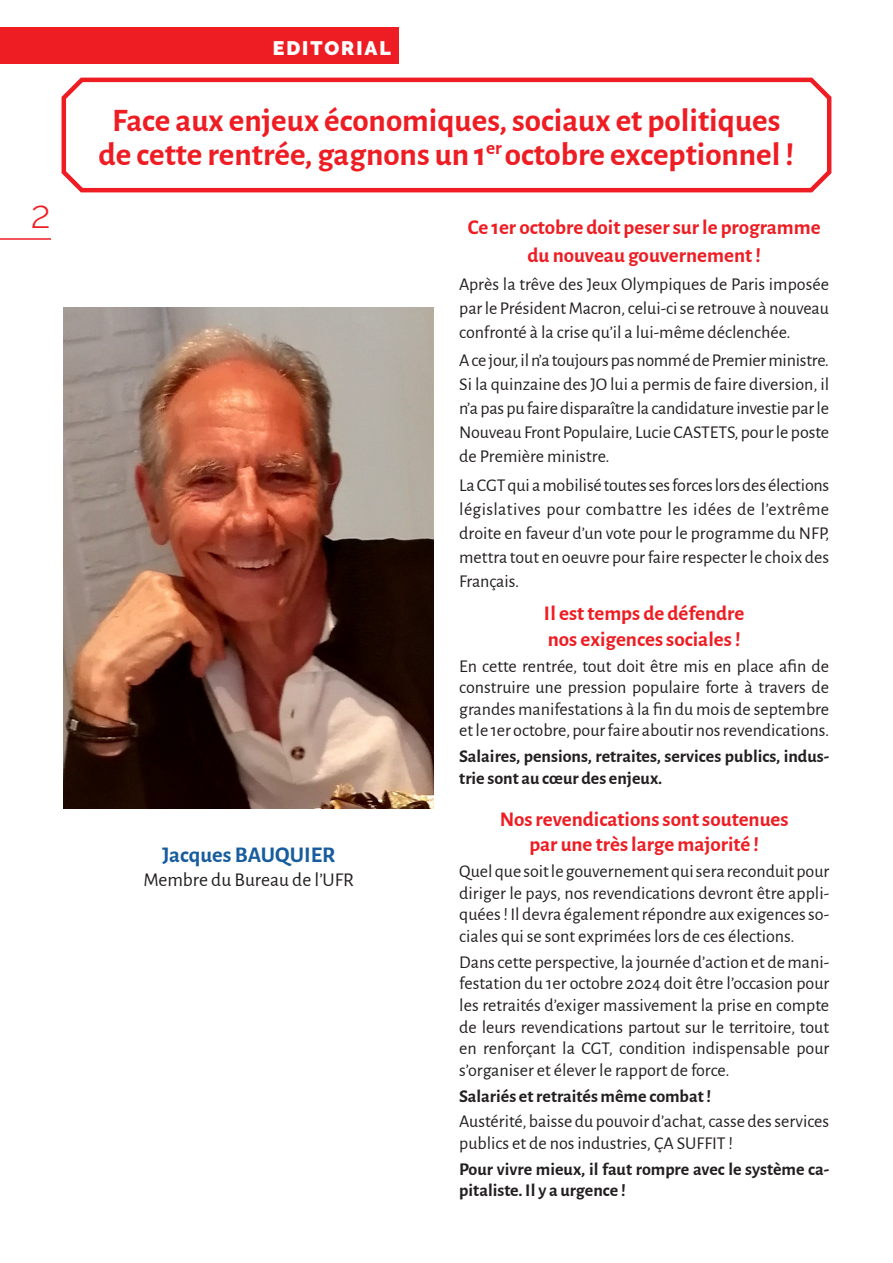
<style>
.page{position:relative;width:893px;height:1263px;background:#fff}
.page>*{position:absolute;margin:0;border:0;box-sizing:border-box;transform-origin:0 0}
.t1{font:300 39px "Raleway";color:#ee1d23}
.Breves_Citations{font:700 33px "Alegreya Sans";color:#ee1d23}
.Breves_Citations-2{font:700 22.5px "Alegreya Sans";color:#175d9e}
.Breves_Citations-3{font:700 21px "Alegreya Sans";color:#ee1d23}
.t2{font:19.5px "Alegreya Sans";color:#231f20}
.t3{font:900 19.5px "Raleway";letter-spacing:.1em;color:#fff}
.Breves_Citations-4{font:18px/21.6px "Alegreya Sans";color:#231f20;text-align:justify}
.t4{font:700 18px/21.6px "Alegreya Sans";color:#231f20}
</style>
<div class="page">
<hr style="left:0;top:238px;width:51px;height:2px;background:#ee1d23">
<div style="left:0;top:27px;width:399px;height:37px;background:#ee1d23"></div>
<svg style="left:61px;top:77px;width:771px;height:116px"></svg>
<img style="left:64px;top:307px;width:370px;height:501px">
<h1 class="t1" style="left:31px;top:191px;width:22px">2</h1>
<p class="t3" style="left:273px;top:36px;width:120px">EDITORIAL</p>
<p class="Breves_Citations" style="left:112px;top:96px;width:670px">Face aux enjeux économiques, sociaux et politiques</p>
<p class="Breves_Citations" style="left:99px;top:131px;width:697px">de cette rentrée, gagnons un 1<sup>er</sup> octobre exceptionnel !</p>
<p class="Breves_Citations-2" style="left:162px;top:838px;width:175px">Jacques BAUQUIER</p>
<p class="t2" style="left:143px;top:866px;width:212px">Membre du Bureau de l’UFR</p>
<p class="Breves_Citations-3" style="left:468px;top:211px;width:354px">Ce 1er octobre doit peser sur le programme</p>
<p class="Breves_Citations-3" style="left:527px;top:240px;width:235px">du nouveau gouvernement !</p>
<p class="Breves_Citations-4" style="left:459px;top:271px;width:371px;line-height:24px">Après la trêve des Jeux Olympiques de Paris imposée par le Président Macron, celui-ci se retrouve à nouveau confronté à la crise qu’il a lui-même déclenchée.</p>
<p class="Breves_Citations-4" style="left:459px;top:349px;width:371px">A ce jour, il n’a toujours pas nommé de Premier ministre.</p>
<p class="Breves_Citations-4" style="left:459px;top:372px;width:371px;line-height:24px">Si la quinzaine des JO lui a permis de faire diversion, il n’a pas pu faire disparaître la candidature investie par le Nouveau Front Populaire, Lucie CASTETS, pour le poste de Première ministre.</p>
<p class="Breves_Citations-4" style="left:459px;top:472px;width:372px;line-height:24px">La CGT qui a mobilisé toutes ses forces lors des élections législatives pour combattre les idées de l’extrême droite en faveur d’un vote pour le programme du NFP, mettra tout en oeuvre pour faire respecter le choix des Français.</p>
<p class="Breves_Citations-3" style="left:544px;top:598px;width:202px">Il est temps de défendre</p>
<p class="Breves_Citations-3" style="left:548px;top:623px;width:194px">nos exigences sociales !</p>
<p class="Breves_Citations-4" style="left:459px;top:654px;width:371px">En cette rentrée, tout doit être mis en place afin de construire une pression populaire forte à travers de grandes manifestations à la fin du mois de septembre et le 1er octobre, pour faire aboutir nos revendications.</p>
<p class="t4" style="left:459px;top:744px;width:371px">Salaires, pensions, retraites, services publics, indus&shy;trie sont au cœur des enjeux.</p>
<p class="Breves_Citations-3" style="left:500px;top:804px;width:290px">Nos revendications sont soutenues</p>
<p class="Breves_Citations-3" style="left:529px;top:829px;width:231px">par une très large majorité !</p>
<p class="Breves_Citations-4" style="left:459px;top:859px;width:371px">Quel que soit le gouvernement qui sera reconduit pour diriger le pays, nos revendications devront être appli&shy;quées ! Il devra également répondre aux exigences so&shy;ciales qui se sont exprimées lors de ces élections.</p>
<p class="Breves_Citations-4" style="left:459px;top:950px;width:371px">Dans cette perspective, la journée d’action et de mani&shy;festation du 1er octobre 2024 doit être l’occasion pour les retraités d’exiger massivement la prise en compte de leurs revendications partout sur le territoire, tout en renforçant la CGT, condition indispensable pour s’organiser et élever le rapport de force.</p>
<p class="t4" style="left:459px;top:1084px;width:253px">Salariés et retraités même combat !</p>
<p class="Breves_Citations-4" style="left:459px;top:1110px;width:371px">Austérité, baisse du pouvoir d’achat, casse des services publics et de nos industries, ÇA SUFFIT !</p>
<p class="t4" style="left:459px;top:1157px;width:371px">Pour vivre mieux, il faut rompre avec le système ca&shy;pitaliste. Il y a urgence !</p>
</div>
